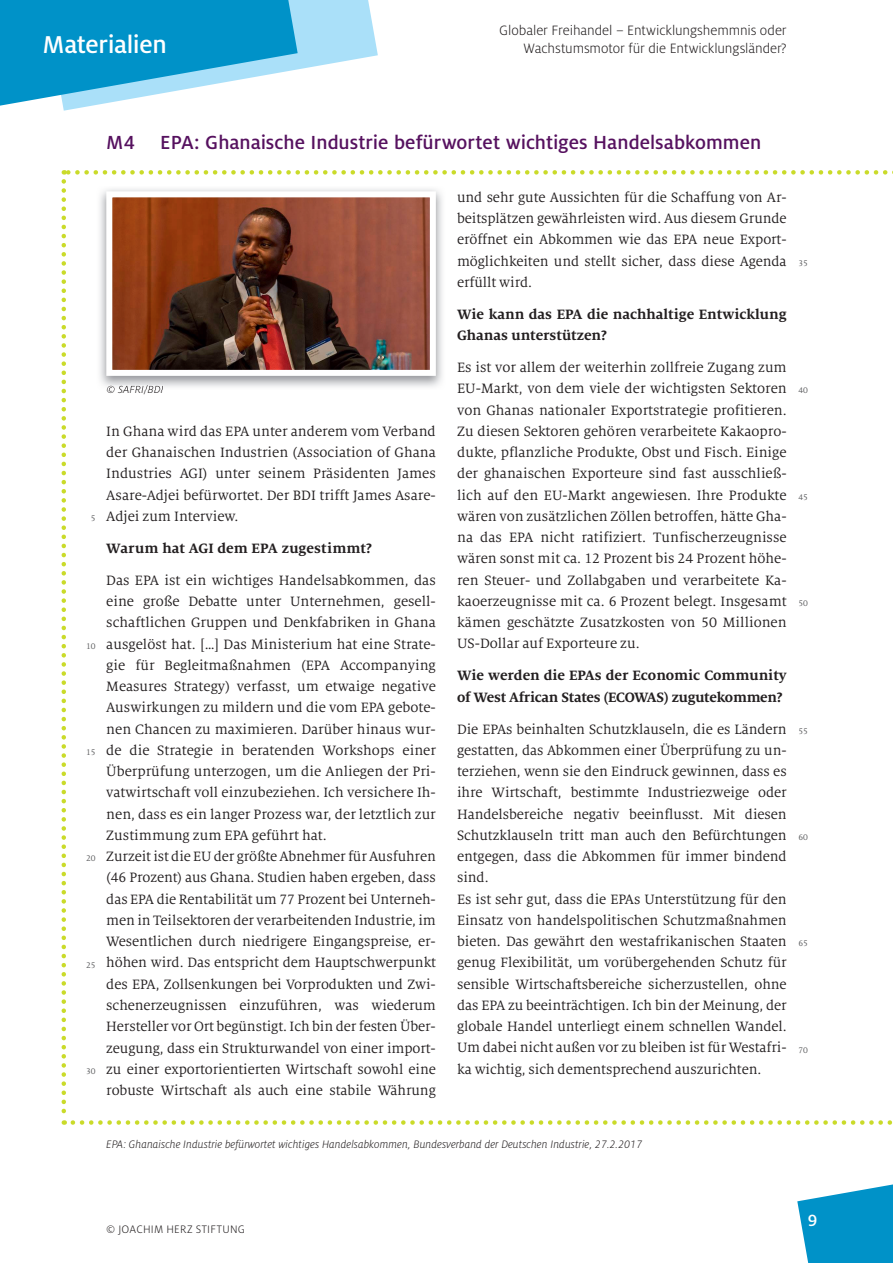
<style>
.page{position:relative;width:893px;height:1263px;background:#fff}
.page>*{position:absolute;margin:0;border:0;box-sizing:border-box;transform-origin:0 0}
.t1{font:500 27px "Milo OT";letter-spacing:-.015em;color:#fff}
.t2{font:500 21px "Milo OT";color:#56115f}
.t3{font:500 18px "Milo OT";color:#fff}
.t4{font:15px/21.3px "Milo Serif OT";letter-spacing:-.005em;color:#231f20;text-align:justify}
.t5{font:700 15px/21.3px "Milo Serif OT";color:#231f20}
.t6{font:300 15px/18px "Milo Pro";letter-spacing:-.005em;color:#231f20;text-align:right}
.t7{font:italic 300 12px "Milo Pro";color:#231f20}
.t8{font:300 12px "Milo Pro";letter-spacing:.025em;color:#231f20}
.t9{font:9px "Milo Serif OT";color:#57585a}
</style>
<div class="page">
<svg style="left:797px;top:1184px;width:96px;height:79px"></svg>
<svg style="left:0;top:0;width:378px;height:111px"></svg>
<svg style="left:64px;top:170px;width:829px;height:5px"></svg>
<svg style="left:62px;top:181px;width:4px;height:944px"></svg>
<svg style="left:73px;top:1120px;width:820px;height:5px"></svg>
<img style="left:100px;top:189px;width:342px;height:198px">
<img style="left:107px;top:385px;width:56px;height:5px">
<img style="left:113px;top:198px;width:316px;height:171px">
<div style="left:106px;top:191px;width:330px;height:185px;border:6px solid #fff"></div>
<h1 class="t1" style="left:43px;top:30px;width:126px">Materialien</h1>
<p class="t6" style="left:499px;top:22px;width:289px">Globaler Freihandel – Entwicklungshemmnis oder<br>Wachstumsmotor für die Entwicklungsländer?</p>
<h2 class="t2" style="left:106px;top:131px;width:656px">M4 EPA: Ghanaische Industrie befürwortet wichtiges Handelsabkommen</h2>
<p class="t7" style="left:106px;top:383px;width:59px">© SAFRI/BDI</p>
<p class="t9" style="left:91px;top:513px;width:6px">5</p>
<p class="t9" style="left:86px;top:641px;width:11px">10</p>
<p class="t9" style="left:86px;top:747px;width:11px">15</p>
<p class="t9" style="left:86px;top:854px;width:11px">20</p>
<p class="t9" style="left:86px;top:960px;width:11px">25</p>
<p class="t9" style="left:86px;top:1066px;width:11px">30</p>
<p class="t4" style="left:106px;top:421px;width:331px">In Ghana wird das EPA unter anderem vom Verband der Ghanaischen Industrien (Association of Ghana Industries AGI) unter seinem Präsidenten James Asare-Adjei befür wortet. Der BDI trifft James Asare-Adjei zum Interview.</p>
<p class="t5" style="left:106px;top:538px;width:267px">Warum hat AGI dem EPA zugestimmt?</p>
<p class="t4" style="left:106px;top:570px;width:331px;text-align:left">Das EPA ist ein wichtiges Handelsabkommen, das eine große Debatte unter Unternehmen, gesell&shy;schaftlichen Gruppen und Denkfabriken in Ghana ausgelöst hat. […] Das Ministerium hat eine Strate&shy;gie für Begleitmaßnahmen (EPA Accompanying Measures Strategy) verfasst, um etwaige negative Auswirkungen zu mildern und die vom EPA gebote&shy;nen Chancen zu maximieren. Darüber hinaus wur&shy;de die Strategie in beratenden Workshops einer Überprüfung unterzogen, um die Anliegen der Pri&shy;vatwirtschaft voll einzubeziehen. Ich versichere Ih&shy;nen, dass es ein langer Prozess war, der letztlich zur Zustimmung zum EPA geführt hat.<br>Zurzeit ist die EU der größte Abnehmer für Ausfuhren (46 Prozent) aus Ghana. Studien haben ergeben, dass das EPA die Rentabilität um 77 Prozent bei Unterneh&shy;men in Teilsektoren der verarbeitenden Industrie, im Wesentlichen durch niedrigere Eingangspreise, er&shy;höhen wird. Das entspricht dem Hauptschwerpunkt des EPA, Zollsenkungen bei Vorprodukten und Zwi&shy;schenerzeugnissen einzuführen, was wiederum Hersteller vor Ort begünstigt. Ich bin der festen Über&shy;zeugung, dass ein Strukturwandel von einer import&shy;zu einer exportorientierten Wirtschaft sowohl eine robuste Wirtschaft als auch eine stabile Währung</p>
<p class="t4" style="left:457px;top:187px;width:331px">und sehr gute Aussichten für die Schaffung von Ar&shy;beitsplätzen gewährleisten wird. Aus diesem Grunde eröffnet ein Abkommen wie das EPA neue Export&shy;möglichkeiten und stellt sicher, dass diese Agenda erfüllt wird.</p>
<p class="t5" style="left:457px;top:304px;width:331px">Wie kann das EPA die nachhaltige Entwicklung<br>Ghanas unterstützen?</p>
<p class="t4" style="left:457px;top:357px;width:331px">Es ist vor allem der weiterhin zollfreie Zugang zum EU-Markt, von dem viele der wichtigsten Sektoren von Ghanas nationaler Exportstrategie profitieren.<br>Zu diesen Sektoren gehören verarbeitete Kakaopro&shy;dukte, pflanzliche Produkte, Obst und Fisch. Einige der ghanaischen Exporteure sind fast ausschließ&shy;lich auf den EU-Markt angewiesen. Ihre Produkte wären von zusätzlichen Zöllen betroffen, hätte Gha&shy;na das EPA nicht ratifiziert. Tunfischerzeugnisse wären sonst mit ca. 12 Prozent bis 24 Prozent höhe&shy;ren Steuer- und Zollabgaben und verarbeitete Ka&shy;kaoerzeugnisse mit ca. 6 Prozent belegt. Insgesamt kämen geschätzte Zusatzkosten von 50 Millionen US-Dollar auf Exporteure zu.</p>
<p class="t5" style="left:457px;top:665px;width:331px">Wie werden die EPAs der Economic Community of West African States (ECOWAS) zugutekommen?</p>
<p class="t4" style="left:457px;top:719px;width:331px;text-align:left">Die EPAs beinhalten Schutzklauseln, die es Ländern gestatten, das Abkommen einer Überprüfung zu un&shy;terziehen, wenn sie den Eindruck gewinnen, dass es ihre Wirtschaft, bestimmte Industriezweige oder Handelsbereiche negativ beeinflusst. Mit diesen Schutzklauseln tritt man auch den Befürchtungen entgegen, dass die Abkommen für immer bindend sind.<br>Es ist sehr gut, dass die EPAs Unterstützung für den Einsatz von handelspolitischen Schutzmaßnahmen bieten. Das gewährt den westafrikanischen Staaten genug Flexibilität, um vorübergehenden Schutz für sensible Wirtschafts bereiche sicherzustellen, ohne das EPA zu beeinträchtigen. Ich bin der Meinung, der globale Handel unterliegt einem schnellen Wandel.<br>Um dabei nicht außen vor zu bleiben ist für Westafri&shy;ka wichtig, sich dementsprechend auszurichten.</p>
<p class="t9" style="left:798px;top:258px;width:11px">35</p>
<p class="t9" style="left:798px;top:386px;width:11px">40</p>
<p class="t9" style="left:798px;top:492px;width:11px">45</p>
<p class="t9" style="left:798px;top:598px;width:11px">50</p>
<p class="t9" style="left:798px;top:726px;width:11px">55</p>
<p class="t9" style="left:798px;top:832px;width:11px">60</p>
<p class="t9" style="left:798px;top:939px;width:11px">65</p>
<p class="t9" style="left:798px;top:1045px;width:11px">70</p>
<p class="t7" style="left:106px;top:1138px;width:538px">EPA: Ghanaische Industrie befürwortet wichtiges Handelsabkommen, Bundesverband der Deutschen Industrie, 27.2.2017</p>
<p class="t8" style="left:106px;top:1223px;width:140px">© JOACHIM HERZ STIFTUNG</p>
<p class="t3" style="left:808px;top:1211px;width:11px">9</p>
</div>
